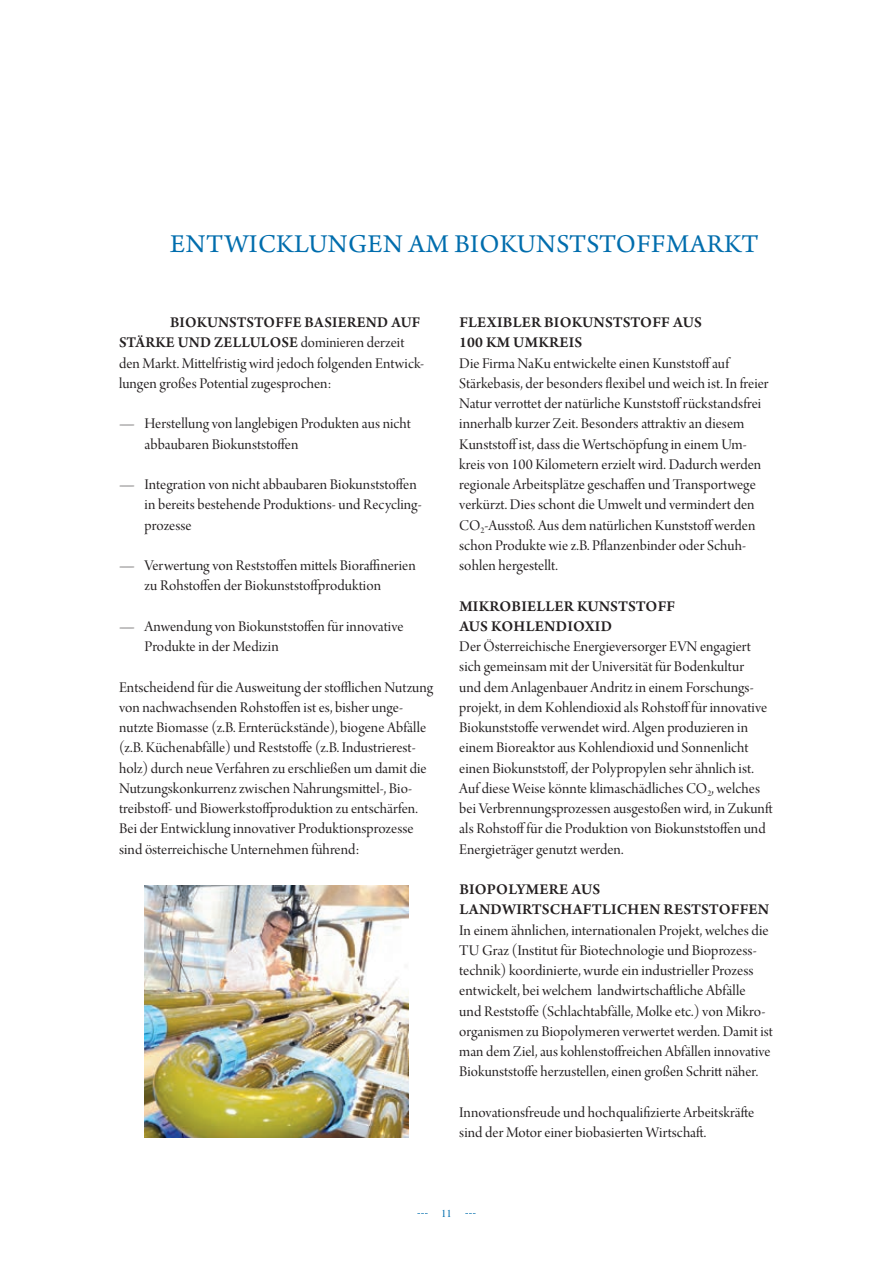
<style>
.page{position:relative;width:893px;height:1263px;background:#fff}
.page>*{position:absolute;margin:0;border:0;box-sizing:border-box;transform-origin:0 0}
.t1{font:27px "Arno Pro";letter-spacing:.015em;color:#006dad}
.t2{font:15.75px/20.2px "Arno Pro Display";letter-spacing:.005em;color:#231f20}
.t3{font:600 15.75px/20.2px "Arno Pro";letter-spacing:.015em;color:#231f20}
.t4{font:12px "Arno Pro Display";color:#006dad}
.s1{font-family:"Arno Pro Display";font-weight:400}
</style>
<div class="page">
<img style="left:145px;top:885px;width:263px;height:252px">
<h1 class="t1" style="left:170px;top:229px;width:590px">ENTWICKLUNGEN AM BIOKUNSTSTOFFMARKT</h1>
<p class="t3" style="left:119px;top:313px;width:303px;text-indent:51px">BIOKUNSTSTOFFE BASIEREND AUF<br>STÄRKE UND ZELLULOSE <span class="s1">dominieren derzeit</span></p>
<p class="t2" style="left:119px;top:354px;width:307px">den Markt. Mittelfristig wird jedoch folgenden Entwick&shy;lungen großes Potential zugesprochen:</p>
<p class="t2" style="left:145px;top:415px;width:268px;text-indent:-26px">— Herstellung von langlebigen Produkten aus nicht abbaubaren Biokunststoffen</p>
<p class="t2" style="left:145px;top:475px;width:278px;text-indent:-26px">— Integration von nicht abbaubaren Biokunststoffen in bereits bestehende Produktions- und Recycling&shy;prozesse</p>
<p class="t2" style="left:119px;top:556px;width:298px;text-align:center">— Verwertung von Reststoffen mittels Bioraffinerien zu Rohstoffen der Biokunststoffproduktion</p>
<p class="t2" style="left:145px;top:617px;width:260px;text-indent:-26px">— Anwendung von Biokunststoffen für innovative<br>Produkte in der Medizin</p>
<p class="t2" style="left:119px;top:678px;width:316px">Entscheidend für die Ausweitung der stofflichen Nutzung von nachwachsenden Rohstoffen ist es, bisher unge&shy;nutzte Biomasse (z.B. Ernterückstände), biogene Abfälle (z.B. Küchenabfälle) und Reststoffe (z.B. Industrierest&shy;holz) durch neue Verfahren zu erschließen um damit die Nutzungskonkurrenz zwischen Nahrungsmittel-, Bio&shy;treibstoff- und Biowerkstoffproduktion zu entschärfen.<br>Bei der Entwicklung innovativer Produktionsprozesse sind österreichische Unternehmen führend:</p>
<p class="t3" style="left:459px;top:313px;width:244px">FLEXIBLER BIOKUNSTSTOFF AUS<br>100 KM UMKREIS</p>
<p class="t2" style="left:459px;top:354px;width:311px">Die Firma NaKu entwickelte einen Kunststoff auf Stärkebasis, der besonders flexibel und weich ist. In freier Natur verrottet der natürliche Kunststoff rückstandsfrei innerhalb kurzer Zeit. Besonders attraktiv an diesem Kunststoff ist, dass die Wertschöpfung in einem Um&shy;kreis von 100 Kilometern erzielt wird. Dadurch werden regionale Arbeitsplätze geschaffen und Transportwege verkürzt. Dies schont die Umwelt und vermindert den CO<sub>2</sub>-Ausstoß. Aus dem natürlichen Kunststoff werden schon Produkte wie z.B. Pflanzenbinder oder Schuh&shy;sohlen hergestellt.</p>
<p class="t3" style="left:459px;top:596px;width:217px">MIKROBIELLER KUNSTSTOFF<br>AUS KOHLENDIOXID</p>
<p class="t2" style="left:459px;top:637px;width:315px">Der Österreichische Energieversorger EVN engagiert sich gemeinsam mit der Universität für Bodenkultur<br>und dem Anlagenbauer Andritz in einem Forschungs&shy;projekt, in dem Kohlendioxid als Rohstoff für innovative Biokunststoffe verwendet wird. Algen produzieren in einem Bioreaktor aus Kohlendioxid und Sonnenlicht einen Biokunststoff, der Polypropylen sehr ähnlich ist.<br>Auf diese Weise könnte klimaschädliches CO<sub>2</sub>, welches bei Verbrennungsprozessen ausgestoßen wird, in Zukunft als Rohstoff für die Produktion von Biokunststoffen und Energieträger genutzt werden.</p>
<p class="t3" style="left:459px;top:880px;width:311px">BIOPOLYMERE AUS<br>LANDWIRTSCHAFTLICHEN RESTSTOFFEN</p>
<p class="t2" style="left:459px;top:921px;width:315px">In einem ähnlichen, internationalen Projekt, welches die TU Graz (Institut für Biotechnologie und Bioprozess&shy;technik) koordinierte, wurde ein industrieller Prozess entwickelt, bei welchem landwirtschaftliche Abfälle<br>und Reststoffe (Schlachtabfälle, Molke etc.) von Mikro&shy;organismen zu Biopolymeren verwertet werden. Damit ist man dem Ziel, aus kohlenstoffreichen Abfällen innovative Biokunststoffe herzustellen, einen großen Schritt näher.</p>
<p class="t2" style="left:459px;top:1103px;width:297px">Innovationsfreude und hochqualifizierte Arbeitskräfte sind der Motor einer biobasierten Wirtschaft.</p>
<p class="t4" style="left:441px;top:1207px;width:12px">11</p>
</div>
